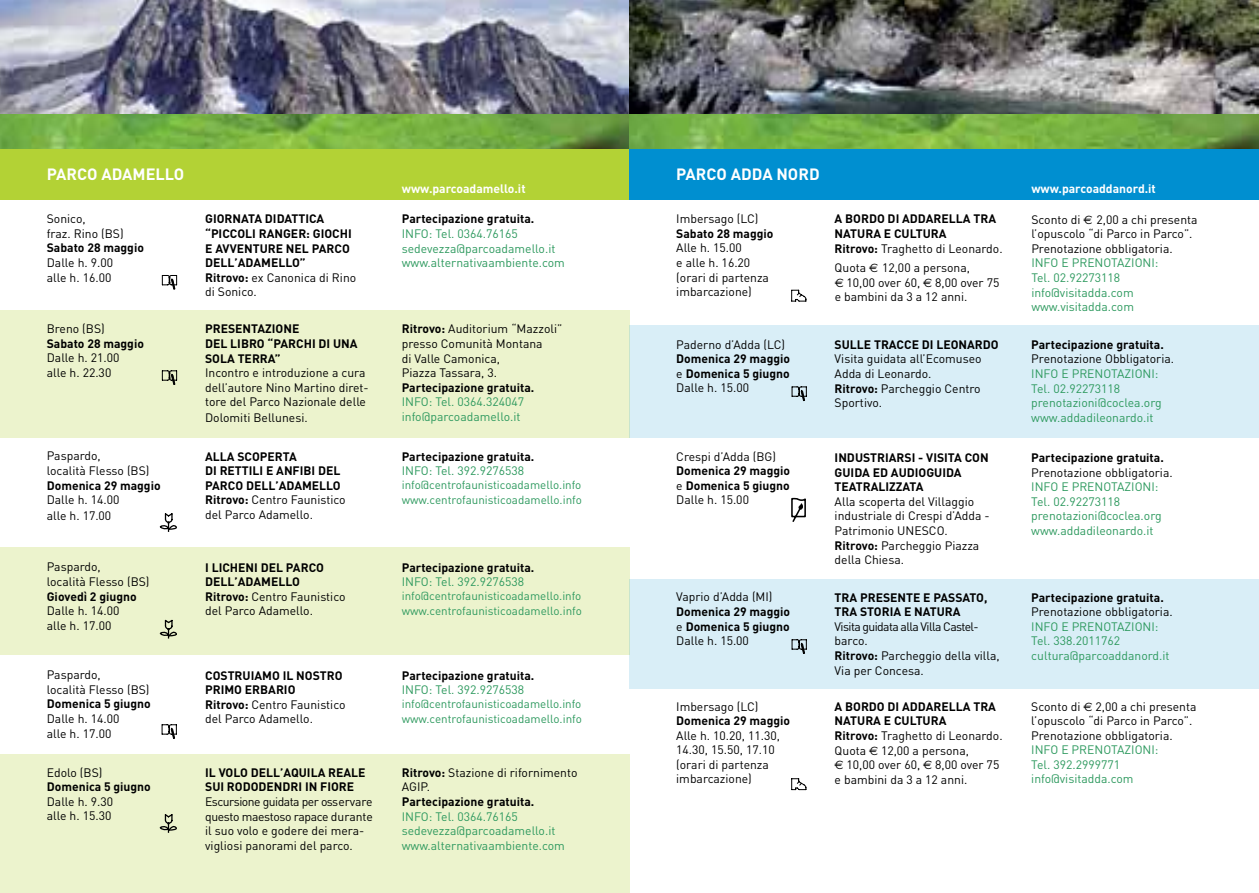
<style>
.page{position:relative;width:1259px;height:893px;background:#fff}
.page>*{position:absolute;margin:0;border:0;box-sizing:border-box;transform-origin:0 0}
.t1{font:700 16.2px "DIN";color:#fff}
.t2{font:12.15px/14.5px "DIN";color:#000}
.t3{font:700 12.15px/14.5px "DIN";color:#000}
.t4{font:12.15px/14.5px "DIN";color:#2d995e}
.t5{font:700 12.15px "DIN";color:#fff}
.t6{font:11.55px/14.5px "DIN";color:#2d995e}
.s1{font-weight:400}
.s2{font-weight:700}
.s3{font-family:"Euro Sans"}
</style>
<div class="page">
<div style="left:0;top:310px;width:629px;height:128px;background:#ecf3cd"></div>
<div style="left:0;top:547px;width:629px;height:108px;background:#ecf3cd"></div>
<div style="left:0;top:754px;width:629px;height:139px;background:#ecf3cd"></div>
<div style="left:629px;top:579px;width:630px;height:109px;background:#d9eef7"></div>
<div style="left:629px;top:325px;width:630px;height:113px;background:#d9eef7"></div>
<img style="left:0;top:0;width:1259px;height:149px">
<div style="left:0;top:149px;width:629px;height:51px;background:#b3d235"></div>
<div style="left:629px;top:149px;width:630px;height:51px;background:#008fd0"></div>
<svg style="left:162px;top:370px;width:15px;height:15px"></svg>
<svg style="left:162px;top:275px;width:15px;height:15px"></svg>
<svg style="left:791px;top:639px;width:16px;height:15px"></svg>
<svg style="left:791px;top:386px;width:16px;height:15px"></svg>
<svg style="left:791px;top:498px;width:15px;height:24px"></svg>
<svg style="left:160px;top:513px;width:17px;height:19px"></svg>
<svg style="left:160px;top:620px;width:17px;height:18px"></svg>
<svg style="left:160px;top:814px;width:17px;height:19px"></svg>
<svg style="left:162px;top:724px;width:15px;height:15px"></svg>
<svg style="left:791px;top:290px;width:15px;height:12px"></svg>
<svg style="left:791px;top:778px;width:15px;height:12px"></svg>
<h1 class="t1" style="left:47px;top:163px;width:139px">PARCO ADAMELLO</h1>
<p class="t2" style="left:47px;top:211px;width:78px">Sonico,<br>fraz. Rino (BS)</p>
<p class="t3" style="left:47px;top:240px;width:99px">Sabato 28 maggio</p>
<p class="t2" style="left:47px;top:255px;width:68px">Dalle h. 9.00 alle h. 16.00</p>
<p class="t2" style="left:47px;top:321px;width:60px">Breno (BS)</p>
<p class="t3" style="left:47px;top:336px;width:99px">Sabato 28 maggio</p>
<p class="t2" style="left:47px;top:350px;width:74px">Dalle h. 21.00 alle h. 22.30</p>
<p class="t2" style="left:47px;top:449px;width:104px">Paspardo,<br>località Flesso (BS)</p>
<p class="t3" style="left:47px;top:477px;width:115px">Domenica 29 maggio</p>
<p class="t2" style="left:47px;top:491px;width:74px;line-height:16.2px">Dalle h. 14.00 alle h. 17.00</p>
<p class="t2" style="left:47px;top:559px;width:104px">Paspardo,<br>località Flesso (BS)</p>
<p class="t3" style="left:47px;top:588px;width:91px">Giovedì 2 giugno</p>
<p class="t2" style="left:47px;top:603px;width:74px">Dalle h. 14.00 alle h. 17.00</p>
<p class="t2" style="left:47px;top:667px;width:104px">Paspardo,<br>località Flesso (BS)</p>
<p class="t3" style="left:47px;top:696px;width:106px">Domenica 5 giugno</p>
<p class="t2" style="left:47px;top:711px;width:74px">Dalle h. 14.00 alle h. 17.00</p>
<p class="t2" style="left:47px;top:765px;width:57px">Edolo (BS)</p>
<p class="t3" style="left:47px;top:779px;width:106px">Domenica 5 giugno</p>
<p class="t2" style="left:47px;top:794px;width:68px">Dalle h. 9.30 alle h. 15.30</p>
<p class="t5" style="left:402px;top:181px;width:125px">www.parcoadamello.it</p>
<p class="t3" style="left:205px;top:211px;width:153px">GIORNATA DIDATTICA “PICCOLI RANGER: GIOCHI<br>E AVVENTURE NEL PARCO<br>DELL’ADAMELLO”<br>Ritrovo: <span class="s1">ex Canonica di Rino di Sonico.</span></p>
<p class="t3" style="left:402px;top:211px;width:134px">Partecipazione gratuita.</p>
<p class="t4" style="left:402px;top:226px;width:165px">INFO: Tel. 0364.76165 sedevezza@parcoadamello.it www.alternativaambiente.com</p>
<p class="t3" style="left:205px;top:321px;width:154px">PRESENTAZIONE<br>DEL LIBRO “PARCHI DI UNA<br>SOLA TERRA”</p>
<p class="t2" style="left:205px;top:365px;width:165px">Incontro e introduzione a cura dell’autore Nino Martino diret&shy;tore del Parco Nazionale delle</p>
<p class="t2" style="left:205px;top:411px;width:104px">Dolomiti Bellunesi.</p>
<p class="t2" style="left:402px;top:321px;width:162px"><span class="s2">Ritrovo:</span> Auditorium “Mazzoli” presso Comunità Montana<br>di Valle Camonica,<br>Piazza Tassara, 3.</p>
<p class="t3" style="left:402px;top:379px;width:134px">Partecipazione gratuita.</p>
<p class="t4" style="left:402px;top:394px;width:124px">INFO: Tel. 0364.324047 info@parcoadamello.it</p>
<p class="t3" style="left:205px;top:448px;width:142px">ALLA SCOPERTA<br>DI RETTILI E ANFIBI DEL<br>PARCO DELL’ADAMELLO<br>Ritrovo: <span class="s1">Centro Faunistico del Parco Adamello.</span></p>
<p class="t3" style="left:402px;top:448px;width:134px">Partecipazione gratuita.</p>
<p class="t4" style="left:402px;top:463px;width:124px">INFO: Tel. 392.9276538</p>
<p class="t6" style="left:402px;top:477px;width:181px">info@centrofaunisticoadamello.info www.centrofaunisticoadamello.info</p>
<p class="t3" style="left:205px;top:559px;width:142px">I LICHENI DEL PARCO<br>DELL’ADAMELLO<br>Ritrovo: <span class="s1">Centro Faunistico del Parco Adamello.</span></p>
<p class="t3" style="left:402px;top:559px;width:134px">Partecipazione gratuita.</p>
<p class="t4" style="left:402px;top:574px;width:124px">INFO: Tel. 392.9276538</p>
<p class="t6" style="left:402px;top:588px;width:181px">info@centrofaunisticoadamello.info www.centrofaunisticoadamello.info</p>
<p class="t3" style="left:205px;top:667px;width:142px">COSTRUIAMO IL NOSTRO<br>PRIMO ERBARIO<br>Ritrovo: <span class="s1">Centro Faunistico del Parco Adamello.</span></p>
<p class="t3" style="left:402px;top:667px;width:134px">Partecipazione gratuita.</p>
<p class="t4" style="left:402px;top:682px;width:124px">INFO: Tel. 392.9276538</p>
<p class="t6" style="left:402px;top:696px;width:181px">info@centrofaunisticoadamello.info www.centrofaunisticoadamello.info</p>
<p class="t3" style="left:205px;top:765px;width:162px">IL VOLO DELL’AQUILA REALE<br>SUI RODODENDRI IN FIORE</p>
<p class="t2" style="left:205px;top:794px;width:169px">Escursione guidata per osservare questo maestoso rapace durante il suo volo e godere dei mera&shy;vigliosi panorami del parco.</p>
<p class="t2" style="left:402px;top:765px;width:177px"><span class="s2">Ritrovo:</span> Stazione di rifornimento<br>AGIP.</p>
<p class="t3" style="left:402px;top:794px;width:134px">Partecipazione gratuita.</p>
<p class="t4" style="left:402px;top:809px;width:165px">INFO: Tel. 0364.76165 sedevezza@parcoadamello.it www.alternativaambiente.com</p>
<h1 class="t1" style="left:676px;top:163px;width:145px">PARCO ADDA NORD</h1>
<p class="t2" style="left:676px;top:211px;width:84px">Imbersago (LC)</p>
<p class="t3" style="left:676px;top:226px;width:99px">Sabato 28 maggio</p>
<p class="t2" style="left:676px;top:241px;width:94px">Alle h. 15.00<br>e alle h. 16.20 (orari di partenza imbarcazione)</p>
<p class="t2" style="left:676px;top:337px;width:110px">Paderno d’Adda (LC)</p>
<p class="t3" style="left:676px;top:351px;width:115px;text-align:justify">Domenica 29 maggio <span class="s1">e</span> Domenica 5 giugno <span class="s1">Dalle h. 15.00</span></p>
<p class="t2" style="left:676px;top:449px;width:101px">Crespi d’Adda (BG)</p>
<p class="t3" style="left:676px;top:463px;width:115px;text-align:justify">Domenica 29 maggio <span class="s1">e</span> Domenica 5 giugno <span class="s1">Dalle h. 15.00</span></p>
<p class="t2" style="left:676px;top:590px;width:98px">Vaprio d’Adda (MI)</p>
<p class="t3" style="left:676px;top:604px;width:115px;text-align:justify">Domenica 29 maggio <span class="s1">e</span> Domenica 5 giugno <span class="s1">Dalle h. 15.00</span></p>
<p class="t2" style="left:676px;top:699px;width:84px">Imbersago (LC)</p>
<p class="t3" style="left:676px;top:713px;width:115px">Domenica 29 maggio</p>
<p class="t2" style="left:676px;top:728px;width:105px">Alle h. 10.20, 11.30,<br>14.30, 15.50, 17.10 (orari di partenza imbarcazione)</p>
<p class="t3" style="left:834px;top:211px;width:169px">A BORDO DI ADDARELLA TRA<br>NATURA E CULTURA<br>Ritrovo: <span class="s1">Traghetto di Leonardo.</span></p>
<p class="t2" style="left:834px;top:260px;width:166px">Quota <span class="s3">€</span> 12,00 a persona,<br><span class="s3">€</span> 10,00 over 60, <span class="s3">€</span> 8,00 over 75 e bambini da 3 a 12 anni.</p>
<p class="t3" style="left:834px;top:337px;width:166px">SULLE TRACCE DI LEONARDO</p>
<p class="t2" style="left:834px;top:351px;width:149px">Visita guidata all’Ecomuseo<br>Adda di Leonardo.<br><span class="s2">Ritrovo:</span> Parcheggio Centro<br>Sportivo.</p>
<p class="t3" style="left:834px;top:450px;width:156px">INDUSTRIARSI - VISITA CON<br>GUIDA ED AUDIOGUIDA<br>TEATRALIZZATA</p>
<p class="t2" style="left:834px;top:494px;width:157px">Alla scoperta del Villaggio industriale di Crespi d’Adda -<br>Patrimonio UNESCO.<br><span class="s2">Ritrovo:</span> Parcheggio Piazza della Chiesa.</p>
<p class="t3" style="left:834px;top:589px;width:154px">TRA PRESENTE E PASSATO,<br>TRA STORIA E NATURA</p>
<p class="t2" style="left:834px;top:619px;width:167px">Visita guidata alla Villa Castel&shy;barco.<br><span class="s2">Ritrovo:</span> Parcheggio della villa,<br>Via per Concesa.</p>
<p class="t5" style="left:1031px;top:181px;width:126px">www.parcoaddanord.it</p>
<p class="t2" style="left:1031px;top:212px;width:168px">Sconto di <span class="s3">€</span> 2,00 a chi presenta l’opuscolo “di Parco in Parco”.<br>Prenotazione obbligatoria.</p>
<p class="t4" style="left:1031px;top:256px;width:129px">INFO E PRENOTAZIONI:<br>Tel. 02.92273118 info@visitadda.com www.visitadda.com</p>
<p class="t3" style="left:1031px;top:337px;width:134px">Partecipazione gratuita.</p>
<p class="t2" style="left:1031px;top:351px;width:144px">Prenotazione Obbligatoria.</p>
<p class="t4" style="left:1031px;top:366px;width:132px">INFO E PRENOTAZIONI:<br>Tel. 02.92273118 prenotazioni@coclea.org www.addadileonardo.it</p>
<p class="t3" style="left:1031px;top:450px;width:134px">Partecipazione gratuita.</p>
<p class="t2" style="left:1031px;top:465px;width:143px">Prenotazione obbligatoria.</p>
<p class="t4" style="left:1031px;top:479px;width:132px">INFO E PRENOTAZIONI:<br>Tel. 02.92273118 prenotazioni@coclea.org www.addadileonardo.it</p>
<p class="t3" style="left:1031px;top:589px;width:134px">Partecipazione gratuita.</p>
<p class="t2" style="left:1031px;top:604px;width:143px">Prenotazione obbligatoria.</p>
<p class="t4" style="left:1031px;top:619px;width:140px">INFO E PRENOTAZIONI:<br>Tel. 338.2011762 cultura@parcoaddanord.it</p>
<p class="t2" style="left:834px;top:699px;width:169px"><span class="s2">A BORDO DI ADDARELLA TRA<br>NATURA E CULTURA<br>Ritrovo:</span> Traghetto di Leonardo.<br>Quota <span class="s3">€</span> 12,00 a persona,<br><span class="s3">€</span> 10,00 over 60, <span class="s3">€</span> 8,00 over 75 e bambini da 3 a 12 anni.</p>
<p class="t2" style="left:1031px;top:699px;width:167px">Sconto di <span class="s3">€</span> 2,00 a chi presenta l’opuscolo “di Parco in Parco”.<br>Prenotazione obbligatoria.</p>
<p class="t4" style="left:1031px;top:742px;width:129px">INFO E PRENOTAZIONI:<br>Tel. 392.2999771 info@visitadda.com</p>
</div>
